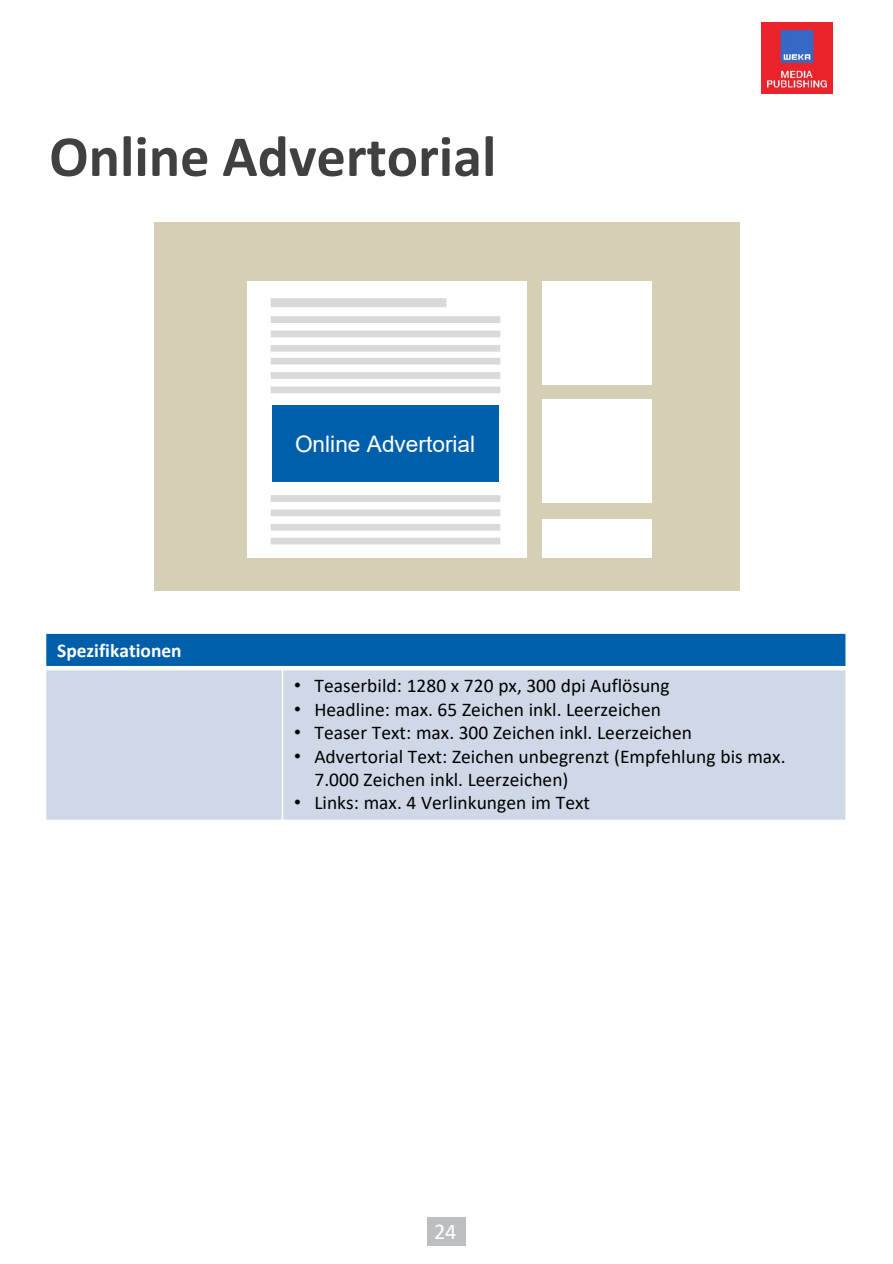
<style>
.page{position:relative;width:893px;height:1264px;background:#fff}
.page>*{position:absolute;margin:0;border:0;box-sizing:border-box;transform-origin:0 0}
.t1{font:700 58.35px "Calibri";color:#404040}
.t2{font:22.65px "Arial";color:#fff}
.t3{font:22.5px "Calibri";color:#fff}
.t4{font:19.5px/23.4px "Calibri";color:#000}
.t5{font:700 19.5px "Calibri";color:#fff}
.s1{font-family:"Arial"}
</style>
<div class="page">
<div style="left:427px;top:1217px;width:39px;height:28px;background:#bcbec0"></div>
<img style="left:761px;top:23px;width:71px;height:70px">
<div style="left:154px;top:222px;width:585px;height:368px;background:#d5d0b5"></div>
<div style="left:247px;top:281px;width:280px;height:276px;background:#fff"></div>
<div style="left:542px;top:281px;width:110px;height:103px;background:#fff"></div>
<div style="left:542px;top:399px;width:110px;height:103px;background:#fff"></div>
<div style="left:542px;top:518px;width:110px;height:39px;background:#fff"></div>
<div style="left:272px;top:405px;width:226px;height:76px;background:#005faa"></div>
<div style="left:271px;top:298px;width:175px;height:9px;background:#d9d9d9"></div>
<div style="left:271px;top:316px;width:229px;height:7px;background:#d9d9d9"></div>
<div style="left:271px;top:330px;width:229px;height:7px;background:#d9d9d9"></div>
<div style="left:271px;top:345px;width:229px;height:6px;background:#d9d9d9"></div>
<div style="left:271px;top:495px;width:229px;height:7px;background:#d9d9d9"></div>
<div style="left:271px;top:509px;width:229px;height:7px;background:#d9d9d9"></div>
<div style="left:271px;top:523px;width:229px;height:7px;background:#d9d9d9"></div>
<div style="left:271px;top:537px;width:229px;height:7px;background:#d9d9d9"></div>
<div style="left:271px;top:358px;width:229px;height:6px;background:#d9d9d9"></div>
<div style="left:271px;top:372px;width:229px;height:7px;background:#d9d9d9"></div>
<div style="left:271px;top:386px;width:229px;height:7px;background:#d9d9d9"></div>
<div style="left:45px;top:633px;width:801px;height:35px;background:#005faa"></div>
<div style="left:45px;top:668px;width:237px;height:152px;background:#d0d8e8"></div>
<div style="left:282px;top:668px;width:564px;height:152px;background:#d0d8e8"></div>
<hr style="left:282px;top:665px;width:1px;height:156px;background:#fff">
<div style="left:45px;top:665px;width:801px;height:5px;background:#fff"></div>
<hr style="left:45px;top:632px;width:1px;height:189px;background:#fff">
<hr style="left:845px;top:632px;width:1px;height:189px;background:#fff">
<hr style="left:45px;top:819px;width:801px;height:2px;background:#fff">
<h2 class="t1" style="left:49px;top:115px;width:448px">Online Advertorial</h2>
<p class="t5" style="left:57px;top:636px;width:126px">Spezifikationen</p>
<p class="t2" style="left:295px;top:428px;width:182px">Online Advertorial</p>
<p class="t4" style="left:294px;top:673px;width:377px"><span class="s1">•</span> Teaserbild: 1280 x 720 px, 300 dpi Auflösung</p>
<p class="t4" style="left:294px;top:696px;width:368px"><span class="s1">•</span> Headline: max. 65 Zeichen inkl. Leerzeichen</p>
<p class="t4" style="left:294px;top:720px;width:399px"><span class="s1">•</span> Teaser Text: max. 300 Zeichen inkl. Leerzeichen</p>
<p class="t4" style="left:314px;top:743px;width:472px;text-indent:-20px"><span class="s1">•</span> Advertorial Text: Zeichen unbegrenzt (Empfehlung bis max.<br>7.000 Zeichen inkl. Leerzeichen)</p>
<p class="t4" style="left:294px;top:790px;width:297px"><span class="s1">•</span> Links: max. 4 Verlinkungen im Text</p>
<p class="t3" style="left:434px;top:1215px;width:24px">24</p>
</div>
